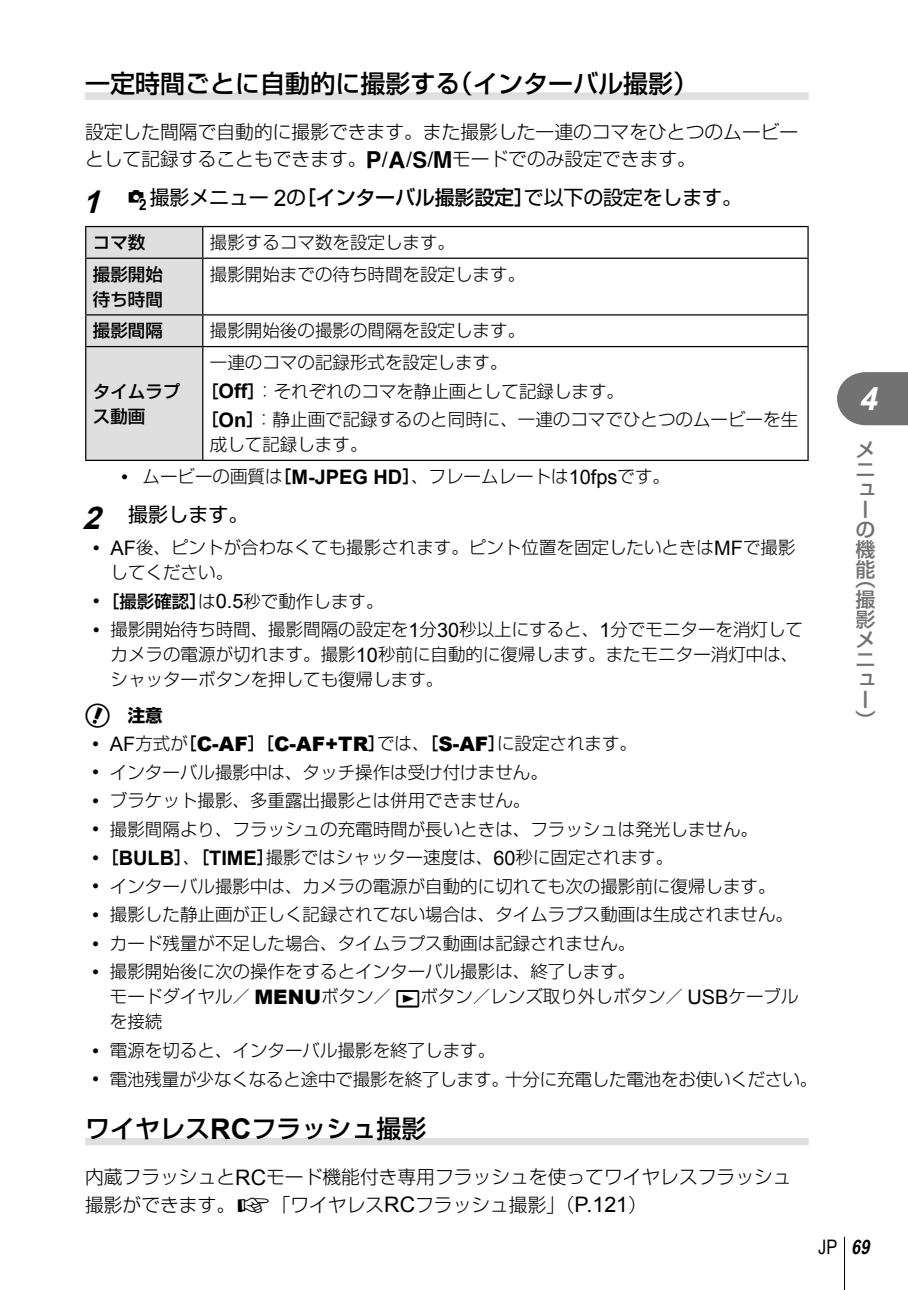
<style>
.page{position:relative;width:908px;height:1290px;background:#fff}
.page>*{position:absolute;margin:0;border:0;box-sizing:border-box;transform-origin:0 0}
.t1{font:italic 700 32.5px "Arial";color:#fff}
.t2{font:25px "Shin Go Pro Medium 90 msp RKSJ H";color:#000}
.t3{font:20px "Shin Go Pro Regular 90 msp RKSJ H";letter-spacing:-.01em;color:#000}
.t4{font:900 20px "Arial";color:#000}
.t5{font:20px/20px "Shin Go Pro Medium 90 msp RKSJ H";color:#727272}
.t6{font:20px "Arial Narrow";color:#000}
.t7{font:18.75px/27.5px "Shin Go Pro Light 90 msp RKSJ H";color:#000}
.t8{font:17.5px/25px "Shin Go Pro Light 90 msp RKSJ H";color:#000}
.t9{font:17.5px/25px "Shin Go Pro Medium 90 msp RKSJ H";color:#000}
.t10{font:17.5px "Shin Go Pro Bold 90 msp RKSJ H";color:#000}
.s1{font-family:"Olympus 2"}
.s2{font-family:"Arial";font-size:21.5px}
.s3{font-family:"Arial";font-weight:700;font-style:italic;font-size:31.25px}
.s4{font-family:"Olymp 12"}
.s5{font-family:"Arial";font-size:22.75px}
.s6{font-family:"Shin Go Pro Medium 90 msp RKSJ H"}
.s7{font-family:"Arial";font-weight:700;font-size:20px}
.s8{font-family:"Arial";font-size:20px}
.s9{font-family:"olympus 15";font-size:25px}
.s10{font-weight:400}
.s11{font-family:"Shin Go Pro Light 90 msp RKSJ H";font-weight:400;font-size:17.5px}
.s12{font-family:"Shin Go Pro Medium 90 msp RKSJ H";font-weight:400;font-size:17.5px}
.s13{font-family:"Arial";font-weight:900;font-size:20px}
.s14{font-family:"Olympus 1"}
.s15{font-family:"Arial";font-weight:700;font-size:28.5px}
.s16{font-weight:700;font-style:italic}
</style>
<div class="page">
<hr style="left:843px;top:1237px;width:1px;height:53px;background:#000">
<svg style="left:837px;top:372px;width:70px;height:53px;background:#7e7e7e"></svg>
<div style="left:85px;top:92px;width:723px;height:8px;background:#dfdfdf"></div>
<div style="left:85px;top:1138px;width:723px;height:7px;background:#dfdfdf"></div>
<div style="left:86px;top:227px;width:116px;height:233px;background:#dfdfdf"></div>
<hr style="left:85px;top:226px;width:118px;height:1px;background:#000">
<hr style="left:85px;top:227px;width:1px;height:31px;background:#000">
<hr style="left:203px;top:226px;width:605px;height:1px;background:#000">
<hr style="left:202px;top:227px;width:1px;height:31px;background:#000">
<hr style="left:807px;top:227px;width:1px;height:31px;background:#000">
<hr style="left:85px;top:258px;width:118px;height:1px;background:#000">
<hr style="left:85px;top:259px;width:1px;height:55px;background:#000">
<hr style="left:203px;top:258px;width:605px;height:1px;background:#000">
<hr style="left:202px;top:259px;width:1px;height:55px;background:#000">
<hr style="left:807px;top:259px;width:1px;height:55px;background:#000">
<hr style="left:85px;top:314px;width:118px;height:1px;background:#000">
<hr style="left:85px;top:315px;width:1px;height:31px;background:#000">
<hr style="left:203px;top:314px;width:605px;height:1px;background:#000">
<hr style="left:202px;top:315px;width:1px;height:31px;background:#000">
<hr style="left:807px;top:315px;width:1px;height:31px;background:#000">
<hr style="left:85px;top:346px;width:118px;height:1px;background:#000">
<hr style="left:85px;top:347px;width:1px;height:113px;background:#000">
<hr style="left:203px;top:346px;width:605px;height:1px;background:#000">
<hr style="left:202px;top:347px;width:1px;height:113px;background:#000">
<hr style="left:807px;top:347px;width:1px;height:113px;background:#000">
<hr style="left:85px;top:460px;width:723px;height:1px;background:#000">
<h2 class="t2" style="left:85px;top:74px;width:614px">一定時間ごとに自動的に撮影する（インターバル撮影）</h2>
<p class="t7" style="left:85px;top:120px;width:714px">設定した間隔で自動的に撮影できます。また撮影した一連のコマをひとつのムービーとして記録することもできます。<span class="s1">P</span><span class="s2">/</span><span class="s1">A</span><span class="s2">/</span><span class="s1">S</span><span class="s2">/</span><span class="s1">M</span>モードでのみ設定できます。</p>
<p class="t3" style="left:82px;top:190px;width:661px"><span class="s3">1</span> <span class="s4">X</span> 撮影メニュー <span class="s5">2</span>の<span class="s6">［インターバル撮影設定］</span>で以下の設定をします。</p>
<p class="t9" style="left:93px;top:232px;width:54px">コマ数</p>
<p class="t8" style="left:210px;top:232px;width:246px">撮影するコマ数を設定します。</p>
<p class="t9" style="left:93px;top:264px;width:71px">撮影開始待ち時間</p>
<p class="t8" style="left:210px;top:264px;width:316px">撮影開始までの待ち時間を設定します。</p>
<p class="t9" style="left:93px;top:321px;width:71px">撮影間隔</p>
<p class="t8" style="left:210px;top:321px;width:316px">撮影開始後の撮影の間隔を設定します。</p>
<p class="t8" style="left:201px;top:351px;width:598px;line-height:28.5px;text-indent:9px">一連のコマの記録形式を設定します。<br><span class="s6">［</span><span class="s7">Off</span><span class="s6">］</span>：それぞれのコマを静止画として記録します。<br><span class="s6">［</span><span class="s7">On</span><span class="s6">］</span>：静止画で記録するのと同時に、一連のコマでひとつのムービーを生</p>
<p class="t8" style="left:210px;top:434px;width:159px">成して記録します。</p>
<p class="t8" style="left:121px;top:466px;width:550px"><span class="s8">•</span> ムービーの画質は<span class="s6">［</span><span class="s7">M-JPEG HD</span><span class="s6">］</span>、フレームレートは<span class="s8">10fps</span>です。</p>
<p class="t3" style="left:83px;top:507px;width:167px"><span class="s3">2</span> 撮影します。</p>
<p class="t8" style="left:110px;top:537px;width:686px;text-indent:-18px"><span class="s8">• AF</span>後、ピントが合わなくても撮影されます。ピント位置を固定したいときは<span class="s8">MF</span>で撮影してください。</p>
<p class="t8" style="left:93px;top:591px;width:292px"><span class="s8">•</span> <span class="s6">［撮影確認］</span>は<span class="s8">0.5</span>秒で動作します。</p>
<p class="t8" style="left:110px;top:619px;width:693px;text-indent:-18px"><span class="s8">•</span> 撮影開始待ち時間、撮影間隔の設定を<span class="s8">1</span>分<span class="s8">30</span>秒以上にすると、<span class="s8">1</span>分でモニターを消灯してカメラの電源が切れます。撮影<span class="s8">10</span>秒前に自動的に復帰します。またモニター消灯中は、シャッターボタンを押しても復帰します。</p>
<p class="t10" style="left:85px;top:708px;width:79px"><span class="s9">#</span> 注意</p>
<p class="t4" style="left:92px;top:729px;width:546px"><span class="s10">• AF</span><span class="s11">方式が</span><span class="s12">［</span>C-AF<span class="s12">］［</span>C-AF+TR<span class="s12">］</span><span class="s11">では、</span><span class="s12">［</span>S-AF<span class="s12">］</span><span class="s11">に設定されます。</span></p>
<p class="t8" style="left:92px;top:762px;width:457px"><span class="s8">•</span> インターバル撮影中は、タッチ操作は受け付けません。</p>
<p class="t8" style="left:92px;top:790px;width:439px"><span class="s8">•</span> ブラケット撮影、多重露出撮影とは併用できません。</p>
<p class="t8" style="left:92px;top:819px;width:667px"><span class="s8">•</span> 撮影間隔より、フラッシュの充電時間が長いときは、フラッシュは発光しません。</p>
<p class="t8" style="left:92px;top:847px;width:582px"><span class="s8">•</span> <span class="s6">［</span><span class="s7">BULB</span><span class="s6">］</span>、<span class="s6">［</span><span class="s7">TIME</span><span class="s6">］</span>撮影ではシャッター速度は、<span class="s8">60</span>秒に固定されます。</p>
<p class="t8" style="left:92px;top:876px;width:684px"><span class="s8">•</span> インターバル撮影中は、カメラの電源が自動的に切れても次の撮影前に復帰します。</p>
<p class="t8" style="left:92px;top:904px;width:702px"><span class="s8">•</span> 撮影した静止画が正しく記録されてない場合は、タイムラプス動画は生成されません。</p>
<p class="t8" style="left:92px;top:933px;width:544px"><span class="s8">•</span> カード残量が不足した場合、タイムラプス動画は記録されません。</p>
<p class="t8" style="left:110px;top:962px;width:689px;text-indent:-18px"><span class="s8">•</span> 撮影開始後に次の操作をするとインターバル撮影は、終了します。<br>モードダイヤル／ <span class="s13">MENU</span>ボタン／ <span class="s14">q</span>ボタン／レンズ取り外しボタン／ <span class="s8">USB</span>ケーブルを接続</p>
<p class="t8" style="left:92px;top:1040px;width:404px"><span class="s8">•</span> 電源を切ると、インターバル撮影を終了します。</p>
<p class="t8" style="left:92px;top:1069px;width:726px"><span class="s8">•</span> 電池残量が少なくなると途中で撮影を終了します。十分に充電した電池をお使いください。</p>
<h2 class="t2" style="left:85px;top:1119px;width:343px">ワイヤレス<span class="s15">RC</span>フラッシュ撮影</h2>
<p class="t7" style="left:85px;top:1166px;width:707px">内蔵フラッシュと<span class="s2">RC</span>モード機能付き専用フラッシュを使ってワイヤレスフラッシュ撮影ができます。<span class="s14">g</span>「ワイヤレス<span class="s2">RC</span>フラッシュ撮影」（<span class="s2">P.121</span>）</p>
<p class="t9" style="left:93px;top:381px;width:89px">タイムラプス動画</p>
<h1 class="t1" style="left:859px;top:381px;width:20px">4</h1>
<p class="t5" style="left:855px;top:442px;width:21px">メニューの機能</p>
<p class="t5" style="left:855px;top:572px;width:21px">（撮影メニュー）</p>
<p class="t6" style="left:817px;top:1235px;width:57px">JP <span class="s16">69</span></p>
</div>
